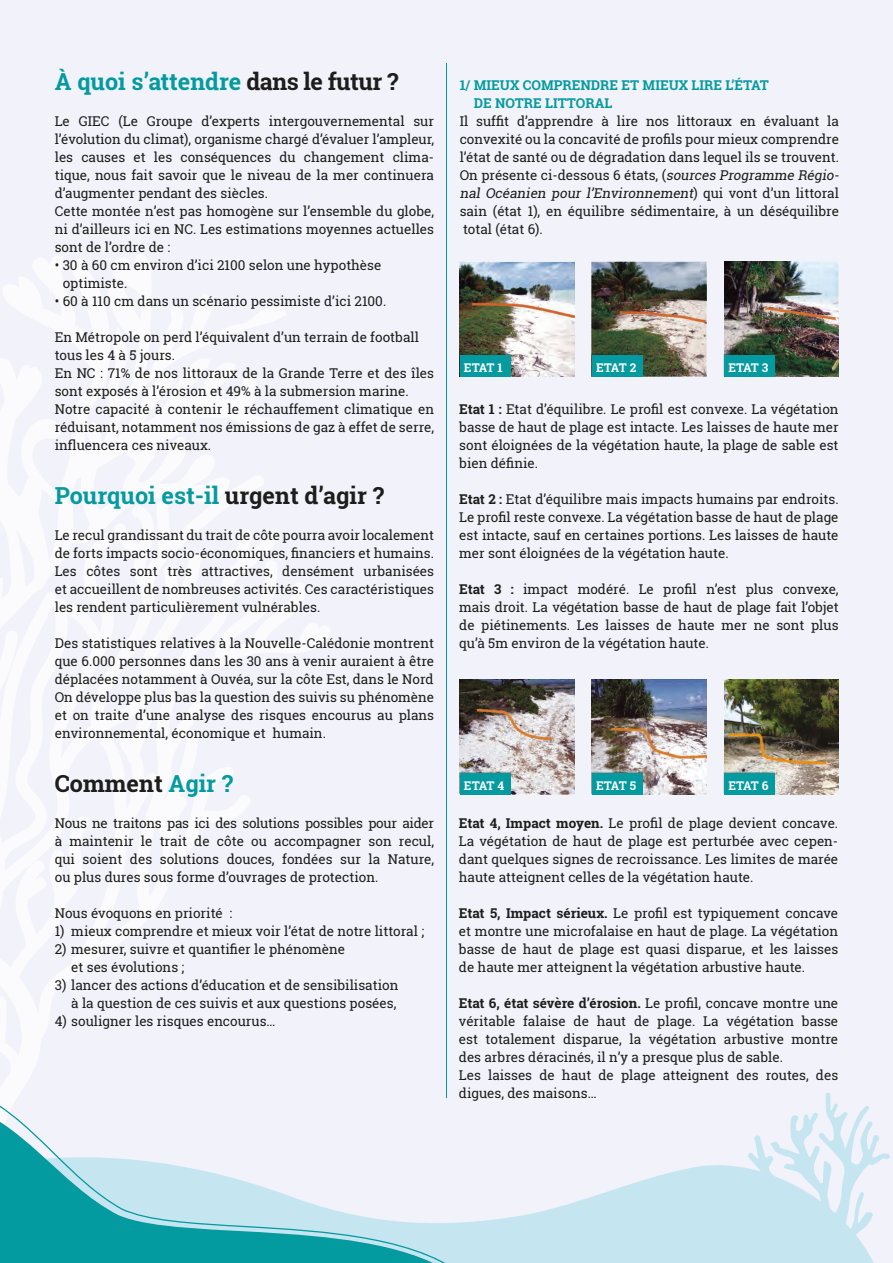
<style>
.page{position:relative;width:893px;height:1263px;background:#f2f2fa}
.page>*{position:absolute;margin:0;border:0;box-sizing:border-box;transform-origin:0 0}
.t1{font:700 23.4px "Roboto Slab";color:#039aa0}
.t2{font:700 23.4px "Roboto Slab";color:#1d1d1b}
.t3{font:13.5px/18px "Roboto Slab";color:#1d1d1b;text-align:justify}
.t4{font:700 13.5px/18px "Roboto Slab";color:#039aa0}
.t5{font:700 12px "Roboto Slab";letter-spacing:-.075em;color:#fff}
.s1{color:#1d1d1b}
.s2{color:#039aa0}
.s3{font-style:italic}
.s4{font-weight:700}
</style>
<div class="page">
<img style="left:460px;top:262px;width:115px;height:115px">
<img style="left:592px;top:262px;width:115px;height:115px">
<img style="left:724px;top:262px;width:115px;height:115px">
<div style="left:459px;top:354px;width:52px;height:22px;background:#039aa0"></div>
<div style="left:460px;top:356px;width:50px;height:21px;background:#039aa0"></div>
<div style="left:591px;top:354px;width:52px;height:22px;background:#039aa0"></div>
<div style="left:592px;top:356px;width:51px;height:21px;background:#039aa0"></div>
<div style="left:723px;top:354px;width:52px;height:22px;background:#039aa0"></div>
<div style="left:724px;top:356px;width:51px;height:21px;background:#039aa0"></div>
<img style="left:460px;top:679px;width:115px;height:115px">
<img style="left:592px;top:679px;width:115px;height:115px">
<img style="left:724px;top:679px;width:115px;height:115px">
<div style="left:459px;top:771px;width:52px;height:23px;background:#1d1d1b;opacity:.4"></div>
<div style="left:460px;top:773px;width:50px;height:21px;background:#039aa0"></div>
<div style="left:591px;top:771px;width:52px;height:23px;background:#1d1d1b;opacity:.4"></div>
<div style="left:592px;top:773px;width:51px;height:21px;background:#039aa0"></div>
<div style="left:723px;top:771px;width:52px;height:23px;background:#1d1d1b;opacity:.4"></div>
<div style="left:724px;top:773px;width:51px;height:21px;background:#039aa0"></div>
<hr style="left:446px;top:63px;width:1px;height:1035px;background:#039aa0">
<svg style="left:475px;top:1165px;width:399px;height:98px;fill:#c5e6f1"></svg>
<svg style="left:0;top:1098px;width:475px;height:165px"></svg>
<svg style="left:724px;top:1092px;width:166px;height:165px"></svg>
<h1 class="t1" style="left:55px;top:65px;width:345px">À quoi s’attendre <span class="s1">dans le futur ?</span></h1>
<p class="t3" style="left:55px;top:112px;width:381px;text-align:left">Le GIEC (Le Groupe d’experts intergouvernemental sur l’évolution du climat), organisme chargé d’évaluer l’ampleur, les causes et les conséquences du changement clima&shy;tique, nous fait savoir que le niveau de la mer continuera d’augmenter pendant des siècles.<br>Cette montée n’est pas homogène sur l’ensemble du globe, ni d’ailleurs ici en NC. Les estimations moyennes actuelles sont de l’ordre de :</p>
<p class="t3" style="left:63px;top:256px;width:320px;text-indent:-8px">• 30 à 60 cm environ d’ici 2100 selon une hypothèse optimiste.</p>
<p class="t3" style="left:55px;top:292px;width:333px">• 60 à 110 cm dans un scénario pessimiste d’ici 2100.</p>
<p class="t3" style="left:55px;top:328px;width:381px;text-align:left">En Métropole on perd l’équivalent d’un terrain de football tous les 4 à 5 jours.<br>En NC : 71% de nos littoraux de la Grande Terre et des îles sont exposés à l’érosion et 49% à la submersion marine.<br>Notre capacité à contenir le réchauffement climatique en réduisant, notamment nos émissions de gaz à effet de serre, influencera ces niveaux.</p>
<h1 class="t1" style="left:55px;top:479px;width:331px">Pourquoi est-il <span class="s1">urgent d’agir ?</span></h1>
<p class="t3" style="left:55px;top:526px;width:381px">Le recul grandissant du trait de côte pourra avoir localement de forts impacts socio-économiques, financiers et humains.<br>Les côtes sont très attractives, densément urbanisées et accueillent de nombreuses activités. Ces caractéristiques les rendent particulièrement vulnérables.</p>
<p class="t3" style="left:55px;top:634px;width:381px">Des statistiques relatives à la Nouvelle-Calédonie montrent que 6.000 personnes dans les 30 ans à venir auraient à être déplacées notamment à Ouvéa, sur la côte Est, dans le Nord On développe plus bas la question des suivis su phénomène et on traite d’une analyse des risques encourus au plans environnemental, économique et humain.</p>
<h1 class="t2" style="left:55px;top:767px;width:180px">Comment <span class="s2">Agir ?</span></h1>
<p class="t3" style="left:55px;top:814px;width:381px">Nous ne traitons pas ici des solutions possibles pour aider à maintenir le trait de côte ou accompagner son recul, qui soient des solutions douces, fondées sur la Nature, ou plus dures sous forme d’ouvrages de protection.</p>
<p class="t3" style="left:55px;top:904px;width:179px">Nous évoquons en priorité :</p>
<p class="t3" style="left:55px;top:922px;width:371px">1) mieux comprendre et mieux voir l’état de notre littoral ;</p>
<p class="t3" style="left:71px;top:940px;width:275px;text-indent:-16px">2) mesurer, suivre et quantifier le phénomène et ses évolutions ;</p>
<p class="t3" style="left:55px;top:976px;width:345px;text-align:right">3) lancer des actions d’éducation et de sensibilisation à la question de ces suivis et aux questions posées,</p>
<p class="t3" style="left:55px;top:1012px;width:222px">4) souligner les risques encourus…</p>
<p class="t4" style="left:474px;top:76px;width:297px;text-indent:-14px">1/ MIEUX COMPRENDRE ET MIEUX LIRE L’ÉTAT<br>DE NOTRE LITTORAL</p>
<p class="t3" style="left:460px;top:112px;width:384px;text-align:left">Il suffit d’apprendre à lire nos littoraux en évaluant la convexité ou la concavité de profils pour mieux comprendre l’état de santé ou de dégradation dans lequel ils se trouvent.<br>On présente ci-dessous 6 états, (<span class="s3">sources Programme Régio&shy;nal Océanien pour l’Environnement</span>) q u i v o n t d ’ u n l i t t o r a l sain (état 1), en équilibre sédimentaire, à un déséquilibre total (état 6).</p>
<p class="t5" style="left:464px;top:360px;width:40px">ETAT 1</p>
<p class="t5" style="left:596px;top:360px;width:42px">ETAT 2</p>
<p class="t5" style="left:728px;top:360px;width:42px">ETAT 3</p>
<p class="t3" style="left:459px;top:400px;width:381px"><span class="s4">Etat 1 :</span> Etat d’équilibre. Le profil est convexe. La végétation basse de haut de plage est intacte. Les laisses de haute mer sont éloignées de la végétation haute, la plage de sable est bien définie.</p>
<p class="t3" style="left:459px;top:490px;width:381px"><span class="s4">Etat 2 :</span> Etat d’équilibre mais impacts humains par endroits.<br>Le profil reste convexe. La végétation basse de haut de plage est intacte, sauf en certaines portions. Les laisses de haute mer sont éloignées de la végétation haute.</p>
<p class="t3" style="left:459px;top:580px;width:381px"><span class="s4">Etat 3 :</span> impact modéré. Le profil n’est plus convexe, mais droit. La végétation basse de haut de plage fait l’objet de piétinements. Les laisses de haute mer ne sont plus qu’à 5m environ de la végétation haute.</p>
<p class="t5" style="left:464px;top:777px;width:42px">ETAT 4</p>
<p class="t5" style="left:596px;top:777px;width:41px">ETAT 5</p>
<p class="t5" style="left:728px;top:777px;width:42px">ETAT 6</p>
<p class="t3" style="left:459px;top:814px;width:381px"><span class="s4">Etat 4, Impact moyen.</span> Le profil de plage devient concave.<br>La végétation de haut de plage est perturbée avec cepen&shy;dant quelques signes de recroissance. Les limites de marée haute atteignent celles de la végétation haute.</p>
<p class="t3" style="left:459px;top:904px;width:381px"><span class="s4">Etat 5, Impact sérieux.</span> Le profil est typiquement concave et montre une microfalaise en haut de plage. La végétation basse de haut de plage est quasi disparue, et les laisses de haute mer atteignent la végétation arbustive haute.</p>
<p class="t3" style="left:459px;top:994px;width:381px;text-align:left"><span class="s4">Etat 6, état sévère d’érosion.</span> Le profil, concave montre une véritable falaise de haut de plage. La végétation basse est totalement disparue, la végétation arbustive montre des arbres déracinés, il n’y a presque plus de sable.<br>Les laisses de haut de plage atteignent des routes, des digues, des maisons…</p>
</div>
